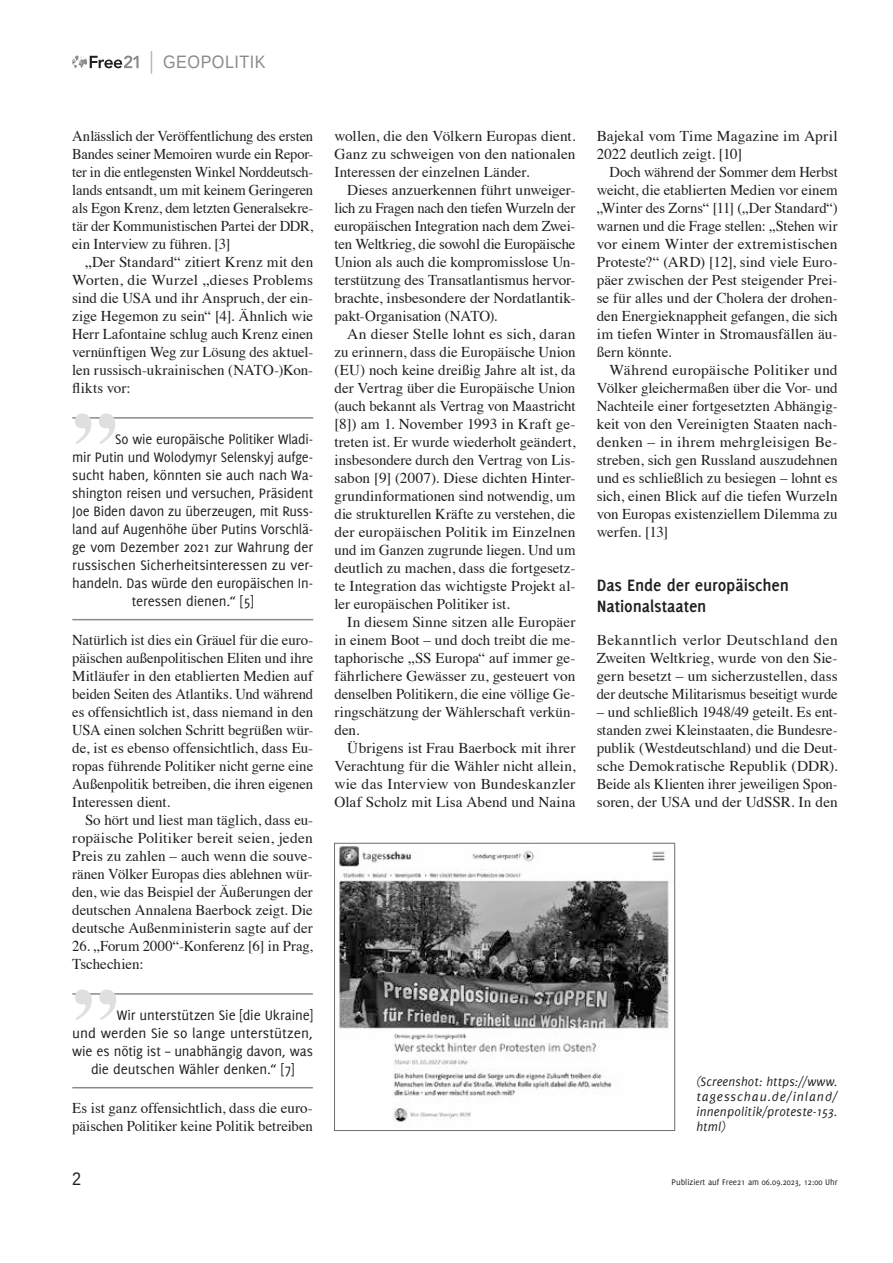
<style>
.page{position:relative;width:893px;height:1263px;background:#fff}
.page>*{position:absolute;margin:0;border:0;box-sizing:border-box;transform-origin:0 0}
.t1{font:700 91.5px "Times";color:#dfdfdf}
.t2{font:700 18px/21px "Delicious";letter-spacing:-.005em;color:#1f1f1f}
.t3{font:18px "Liberation Sans";letter-spacing:.03em;color:#8a8a8a;scale:.9 1}
.t4{font:18px "Liberation Sans";color:#1f1f1f;scale:.9 1}
.t5{font:15px/18px "Times";color:#1f1f1f;text-align:justify}
.t6{font:15px "Delicious";letter-spacing:-.01em;color:#1f1f1f}
.t7{font:italic 13.5px/15px "Delicious";letter-spacing:.02em;color:#1f1f1f;text-align:justify}
.t8{font:9px "Delicious";color:#1f1f1f}
</style>
<div class="page">
<svg style="left:72px;top:55px;width:67px;height:13px"></svg>
<svg style="left:151px;top:51px;width:1px;height:23px"></svg>
<hr style="left:72px;top:417px;width:241px;height:2px;background:#8a8a8a">
<hr style="left:72px;top:619px;width:241px;height:1px;background:#8a8a8a">
<hr style="left:72px;top:993px;width:241px;height:2px;background:#8a8a8a">
<hr style="left:72px;top:1087px;width:241px;height:1px;background:#8a8a8a">
<img style="left:338px;top:846px;width:331px;height:276px">
<div style="left:334px;top:843px;width:341px;height:288px;border:1px solid #6d6d6d"></div>
<p class="t3" style="left:163px;top:51px;width:115px">GEOPOLITIK</p>
<p class="t5" style="left:72px;top:126px;width:242px">Anlässlich der Veröffentlichung des ersten Bandes seiner Memoiren wurde ein Repor&shy;ter in die entlegensten Winkel Norddeutsch&shy;lands entsandt, um mit keinem Geringeren als Egon Krenz, dem letzten Generalsekre&shy;tär der Kommunistischen Partei der DDR, ein Interview zu führen. [3]</p>
<p class="t5" style="left:72px;top:252px;width:242px;text-indent:13px">„Der Standard“ zitiert Krenz mit den Worten, die Wurzel „dieses Problems sind die USA und ihr Anspruch, der ein&shy;zige Hegemon zu sein“ [4]. Ähnlich wie Herr Lafontaine schlug auch Krenz einen vernünftigen Weg zur Lösung des aktuel&shy;len russisch-ukrainischen (NATO-)Kon&shy;flikts vor:</p>
<h1 class="t1" style="left:72px;top:309px;width:46px">„</h1>
<p class="t6" style="left:115px;top:431px;width:199px">So wie europäische Politiker Wladi-</p>
<p class="t6" style="left:72px;top:449px;width:242px">mir Putin und Wolodymyr Selenskyj aufge-</p>
<p class="t6" style="left:72px;top:467px;width:242px">sucht haben, könnten sie auch nach Wa-</p>
<p class="t6" style="left:72px;top:485px;width:242px">shington reisen und versuchen, Präsident</p>
<p class="t6" style="left:72px;top:503px;width:242px">Joe Biden davon zu überzeugen, mit Russ-</p>
<p class="t6" style="left:72px;top:521px;width:242px">land auf Augenhöhe über Putins Vorschlä-</p>
<p class="t6" style="left:72px;top:539px;width:242px">ge vom Dezember 2021 zur Wahrung der</p>
<p class="t6" style="left:72px;top:557px;width:242px">russischen Sicherheitsinteressen zu ver-</p>
<p class="t6" style="left:72px;top:575px;width:242px">handeln. Das würde den europäischen In-</p>
<p class="t6" style="left:132px;top:593px;width:123px">teressen dienen.“ [5]</p>
<p class="t5" style="left:72px;top:630px;width:242px">Natürlich ist dies ein Gräuel für die euro&shy;päischen außenpolitischen Eliten und ihre Mitläufer in den etablierten Medien auf beiden Seiten des Atlantiks. Und während es offensichtlich ist, dass niemand in den USA einen solchen Schritt begrüßen wür&shy;de, ist es ebenso offensichtlich, dass Eu&shy;ropas führende Politiker nicht gerne eine Außenpolitik betreiben, die ihren eigenen Interessen dient.</p>
<p class="t5" style="left:72px;top:810px;width:242px;text-indent:13px">So hört und liest man täglich, dass eu&shy;ropäische Politiker bereit seien, jeden Preis zu zahlen – auch wenn die souve&shy;ränen Völker Europas dies ablehnen wür&shy;den, wie das Beispiel der Äußerungen der deutschen Annalena Baerbock zeigt. Die deutsche Außenministerin sagte auf der</p>
<p class="t5" style="left:72px;top:936px;width:242px">26. „Forum 2000“-Konferenz [6] in Prag,<br>Tschechien:</p>
<h1 class="t1" style="left:72px;top:885px;width:47px">„</h1>
<p class="t6" style="left:117px;top:1007px;width:198px">Wir unterstützen Sie [die Ukraine]</p>
<p class="t6" style="left:72px;top:1025px;width:242px">und werden Sie so lange unterstützen,</p>
<p class="t6" style="left:72px;top:1043px;width:242px">wie es nötig ist – unabhängig davon, was</p>
<p class="t6" style="left:91px;top:1061px;width:205px">die deutschen Wähler denken.“ [7]</p>
<p class="t5" style="left:72px;top:1098px;width:242px">Es ist ganz offensichtlich, dass die euro&shy;päischen Politiker keine Politik betreiben</p>
<p class="t5" style="left:334px;top:126px;width:242px">wollen, die den Völkern Europas dient.<br>Ganz zu schweigen von den nationalen Interessen der einzelnen Länder.</p>
<p class="t5" style="left:334px;top:180px;width:242px;text-indent:13px">Dieses anzuerkennen führt unweiger&shy;lich zu Fragen nach den tiefen Wurzeln der europäischen Integration nach dem Zwei&shy;ten Weltkrieg, die sowohl die Europäische Union als auch die kompromisslose Un&shy;terstützung des Transatlantismus hervor&shy;brachte, insbesondere der Nordatlantik&shy;pakt-Organisation (NATO).</p>
<p class="t5" style="left:334px;top:324px;width:242px;text-indent:13px">An dieser Stelle lohnt es sich, daran zu erinnern, dass die Europäische Union (EU) noch keine dreißig Jahre alt ist, da der Vertrag über die Europäische Union (auch bekannt als Vertrag von Maastricht [8]) am 1. November 1993 in Kraft ge&shy;treten ist. Er wurde wiederholt geändert, insbesondere durch den Vertrag von Lis&shy;sabon [9] (2007). Diese dichten Hinter&shy;grundinformationen sind notwendig, um die strukturellen Kräfte zu verstehen, die der europäischen Politik im Einzelnen und im Ganzen zugrunde liegen. Und um deutlich zu machen, dass die fortgesetz&shy;te Integration das wichtigste Projekt al&shy;ler europäischen Politiker ist.</p>
<p class="t5" style="left:334px;top:612px;width:242px;text-indent:13px">In diesem Sinne sitzen alle Europäer in einem Boot – und doch treibt die me&shy;taphorische „SS Europa“ auf immer ge&shy;fährlichere Gewässer zu, gesteuert von denselben Politikern, die eine völlige Ge&shy;ringschätzung der Wählerschaft verkün&shy;den.</p>
<p class="t5" style="left:334px;top:738px;width:243px;text-indent:13px">Übrigens ist Frau Baerbock mit ihrer Verachtung für die Wähler nicht allein, wie das Interview von Bundeskanzler Olaf Scholz mit Lisa Abend und Naina</p>
<p class="t5" style="left:597px;top:126px;width:242px">Bajekal vom Time Magazine im April<br>2022 deutlich zeigt. [10]</p>
<p class="t5" style="left:597px;top:162px;width:242px;text-indent:13px">Doch während der Sommer dem Herbst weicht, die etablierten Medien vor einem „Winter des Zorns“ [11] („Der Standard“) warnen und die Frage stellen: „Stehen wir vor einem Winter der extremistischen Proteste?“ (ARD) [12], sind viele Euro&shy;päer zwischen der Pest steigender Prei&shy;se für alles und der Cholera der drohen&shy;den Energieknappheit gefangen, die sich im tiefen Winter in Stromausfällen äu&shy;ßern könnte.</p>
<p class="t5" style="left:597px;top:360px;width:242px;text-indent:13px">Während europäische Politiker und Völker gleichermaßen über die Vor- und Nachteile einer fortgesetzten Abhängig&shy;keit von den Vereinigten Staaten nach&shy;denken – in ihrem mehrgleisigen Be&shy;streben, sich gen Russland auszudehnen und es schließlich zu besiegen – lohnt es sich, einen Blick auf die tiefen Wurzeln von Europas existenziellem Dilemma zu werfen. [13]</p>
<p class="t2" style="left:597px;top:575px;width:194px">Das Ende der europäischen<br>Nationalstaaten</p>
<p class="t5" style="left:597px;top:630px;width:242px">Bekanntlich verlor Deutschland den Zweiten Weltkrieg, wurde von den Sie&shy;gern besetzt – um sicherzustellen, dass der deutsche Militarismus beseitigt wurde</p>
<p class="t5" style="left:597px;top:702px;width:242px">– und schließlich 1948/49 geteilt. Es ent&shy;standen zwei Kleinstaaten, die Bundesre&shy;publik (Westdeutschland) und die Deut&shy;sche Demokratische Republik (DDR).<br>Beide als Klienten ihrer jeweiligen Spon&shy;soren, der USA und der UdSSR. In den</p>
<p class="t7" style="left:696px;top:1074px;width:143px">(Screenshot: https://www. tagesschau.de/inland/ innenpolitik/proteste-153. html)</p>
<p class="t4" style="left:72px;top:1168px;width:12px">2</p>
<p class="t8" style="left:672px;top:1177px;width:168px">Publiziert auf Free21 am 06.09.2023, 12:00 Uhr</p>
</div>
